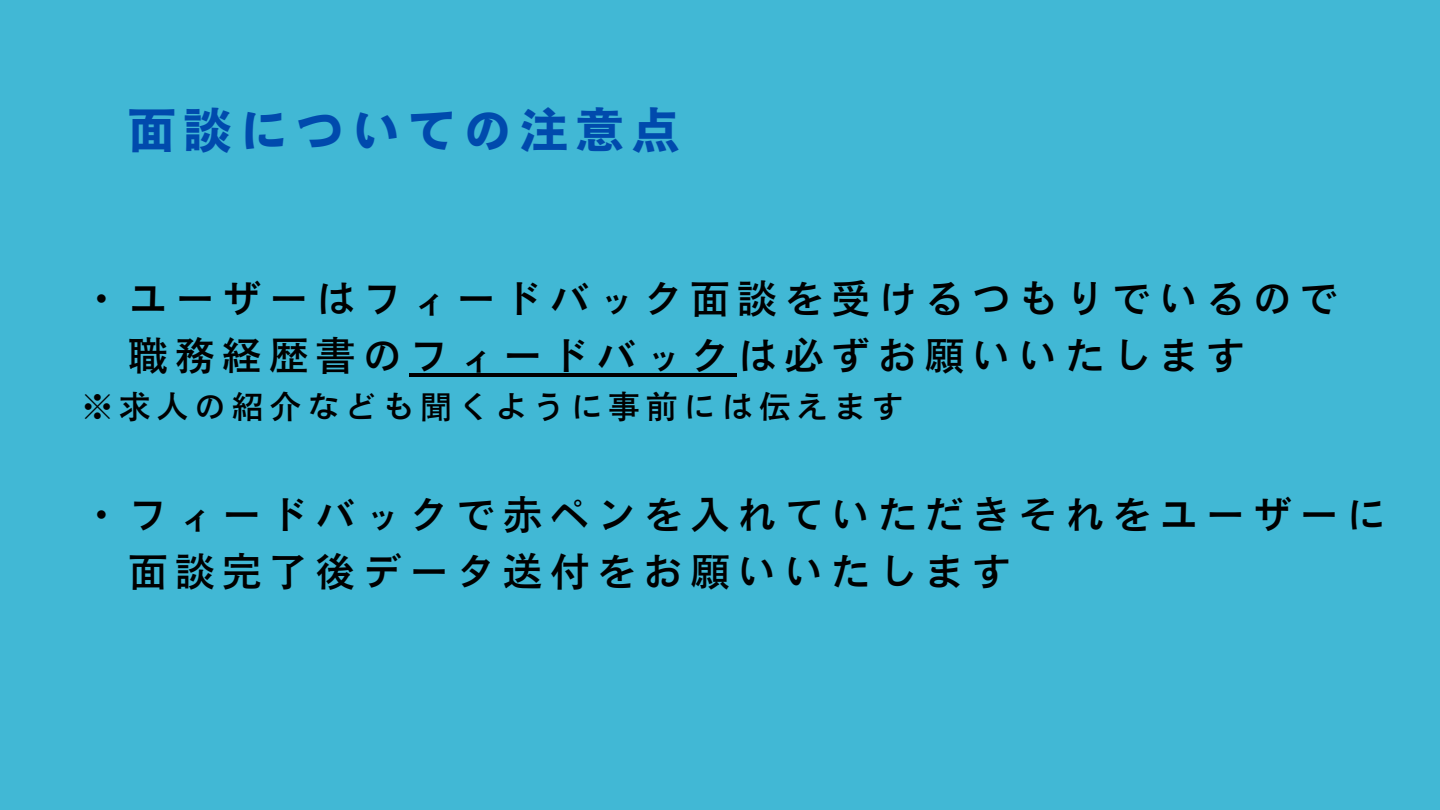
<style>
.page{position:relative;width:1440px;height:810px;background:#41b8d5}
.page>*{position:absolute;margin:0;border:0;box-sizing:border-box;transform-origin:0 0}
.t1{font:50px "Motoya Gothic Std W6";letter-spacing:.12em;color:#004aad}
.t2{font:40.7px/57px "Motoya Gothic Std W4";letter-spacing:.15em;color:#000}
.t3{font:32.7px "Motoya Gothic Std W4";letter-spacing:.15em;color:#000}
.s1{font-family:"Motoya Gothic Std W3"}
</style>
<div class="page">
<hr style="left:409px;top:373px;width:328px;height:4px;background:#000">
<h1 class="t1" style="left:127px;top:105px;width:555px">面談についての注意点</h1>
<p class="t2" style="left:81px;top:270px;width:1260px">・ユーザーはフィードバック面談を受けるつもりでいるので</p>
<p class="t2" style="left:128px;top:327px;width:1120px">職務経歴書のフィードバックは必ずお願いいたします</p>
<p class="t3" style="left:81px;top:390px;width:825px"><span class="s1">※</span>求人の紹介なども聞くように事前には伝えます</p>
<h2 class="t2" style="left:128px;top:486px;width:1260px;text-indent:-47px">・フィードバックで赤ペンを入れていただきそれをユーザーに面談完了後データ送付をお願いいたします</h2>
</div>
